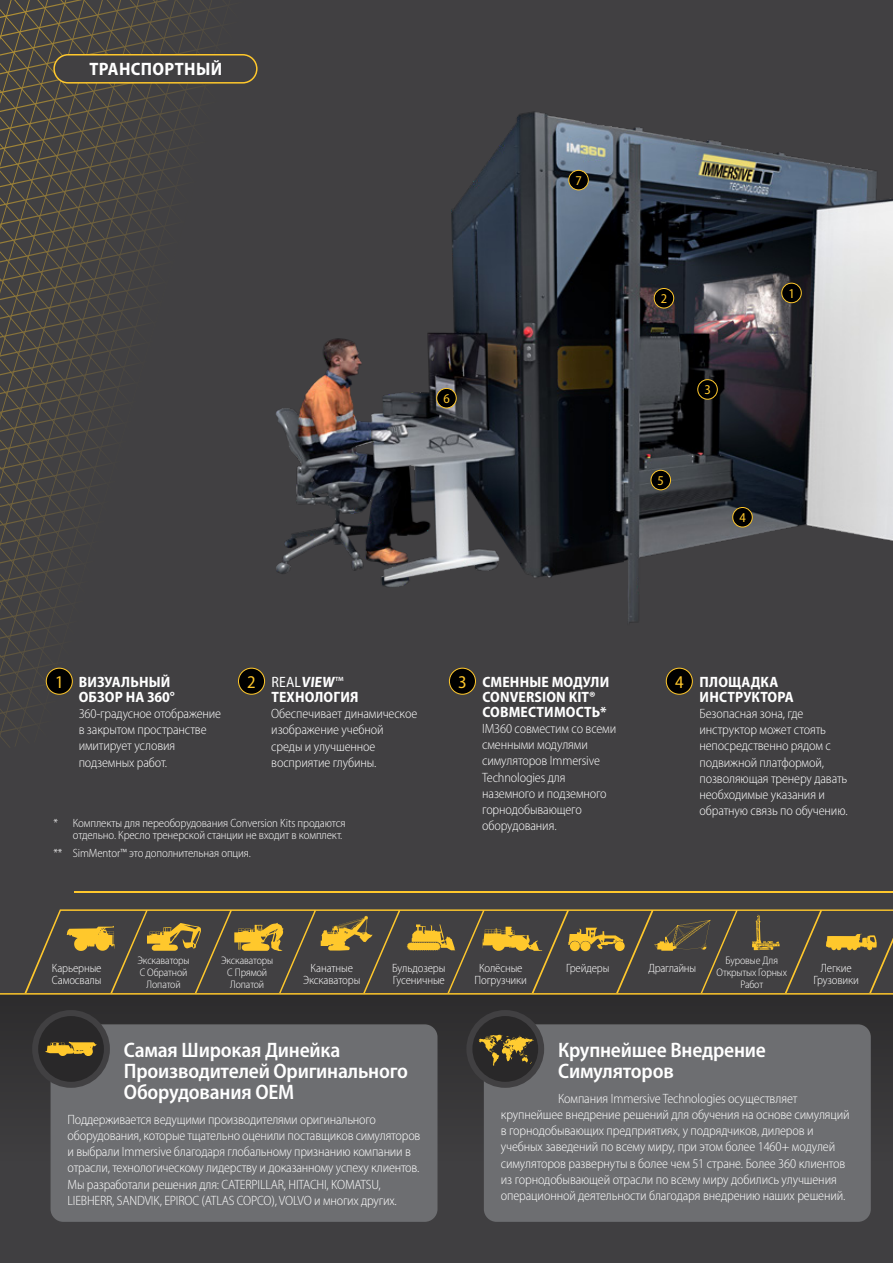
<style>
.page{position:relative;width:893px;height:1263px;background:#414042}
.page>*{position:absolute;margin:0;border:0;box-sizing:border-box;transform-origin:0 0}
.t1{font:600 semi-condensed 21px/21px "Myriad Pro";letter-spacing:-.01em;color:#fff}
.t2{font:700 semi-condensed 18px "Myriad Pro";letter-spacing:.02em;color:#fff}
.t3{font:semi-condensed 18px "Myriad Pro";color:#ffc82c}
.t4{font:700 semi-condensed 15px/15px "Myriad Pro";letter-spacing:.01em;color:#fff}
.t5{font:300 semi-condensed 13.5px/16.2px "Myriad Pro";letter-spacing:-.01em;color:#fff}
.t6{font:semi-condensed 13.5px "Myriad Pro";color:#ffc82c}
.t7{font:300 semi-condensed 12px/12px "Myriad Pro";letter-spacing:-.01em;color:#fff;text-align:center}
.t8{font:300 semi-condensed 10.95px/12px "Myriad Pro";letter-spacing:-.01em;color:#fff;text-align:center}
.s1{font-weight:400}
</style>
<div class="page">
<svg style="left:0;top:479px;width:476px;height:268px"></svg>
<div style="left:0;top:994px;width:893px;height:269px;background:linear-gradient(to right,#3a393a,#393839)"></div>
<hr style="left:74px;top:891px;width:819px;height:2px;background:#ffc82c">
<svg style="left:25px;top:909px;width:868px;height:84px;background:#bf9a32"></svg>
<svg style="left:26px;top:911px;width:867px;height:82px"></svg>
<img style="left:220px;top:6px;width:673px;height:678px">
<div style="left:782px;top:283px;width:19px;height:20px;background:#000;border-radius:50%"></div>
<div style="left:781px;top:283px;width:21px;height:20px;border:1px solid #ffc82c;border-radius:50%"></div>
<div style="left:654px;top:288px;width:20px;height:20px;background:#000;border-radius:50%"></div>
<div style="left:654px;top:288px;width:20px;height:20px;border:1px solid #ffc82c;border-radius:50%"></div>
<div style="left:698px;top:380px;width:19px;height:19px;background:#000;border-radius:50%"></div>
<div style="left:697px;top:379px;width:21px;height:21px;border:1px solid #ffc82c;border-radius:50%"></div>
<div style="left:651px;top:470px;width:19px;height:20px;background:#000;border-radius:50%"></div>
<div style="left:651px;top:470px;width:20px;height:20px;border:1px solid #ffc82c;border-radius:50%"></div>
<div style="left:733px;top:507px;width:19px;height:20px;background:#000;border-radius:50%"></div>
<div style="left:732px;top:507px;width:21px;height:20px;border:1px solid #ffc82c;border-radius:50%"></div>
<div style="left:437px;top:388px;width:19px;height:20px;background:#000;border-radius:50%"></div>
<div style="left:436px;top:388px;width:21px;height:20px;border:1px solid #ffc82c;border-radius:50%"></div>
<div style="left:569px;top:170px;width:19px;height:20px;background:#000;border-radius:50%"></div>
<div style="left:568px;top:170px;width:21px;height:20px;border:1px solid #ffc82c;border-radius:50%"></div>
<div style="left:54px;top:55px;width:203px;height:28px;background:#414042;border-radius:14px"></div>
<div style="left:53px;top:54px;width:205px;height:30px;border:2px solid #ffc82c;border-radius:14px"></div>
<div style="left:46px;top:668px;width:26px;height:26px;background:#000;border-radius:50%"></div>
<div style="left:46px;top:668px;width:27px;height:27px;border:1px solid #ffc82c;border-radius:50%"></div>
<div style="left:238px;top:668px;width:27px;height:26px;background:#000;border-radius:50%"></div>
<div style="left:238px;top:668px;width:27px;height:27px;border:1px solid #ffc82c;border-radius:50%"></div>
<div style="left:449px;top:668px;width:26px;height:26px;background:#000;border-radius:50%"></div>
<div style="left:449px;top:668px;width:27px;height:27px;border:1px solid #ffc82c;border-radius:50%"></div>
<div style="left:666px;top:668px;width:26px;height:26px;background:#000;border-radius:50%"></div>
<div style="left:666px;top:668px;width:27px;height:27px;border:1px solid #ffc82c;border-radius:50%"></div>
<hr style="left:0;top:993px;width:893px;height:1px;background:#ffc82c">
<div style="left:484px;top:1024px;width:387px;height:198px;background:#6d6e71;border-radius:13px"></div>
<svg style="left:469px;top:1013px;width:72px;height:72px;background:#2d2c2d"></svg>
<div style="left:466px;top:1010px;width:78px;height:78px;border:6px solid #414042;border-radius:50%"></div>
<svg style="left:477px;top:1035px;width:57px;height:31px;background:#69592b"></svg>
<div style="left:51px;top:1024px;width:386px;height:198px;background:#6d6e71;border-radius:13px"></div>
<div style="left:35px;top:1013px;width:72px;height:72px;background:#292829;border-radius:50%"></div>
<div style="left:32px;top:1010px;width:78px;height:78px;border:6px solid #414042;border-radius:50%"></div>
<svg style="left:45px;top:1042px;width:52px;height:14px"></svg>
<h2 class="t2" style="left:89px;top:58px;width:134px">ТРАНСПОРТНЫЙ</h2>
<p class="t6" style="left:443px;top:390px;width:8px">6</p>
<p class="t6" style="left:575px;top:172px;width:8px">7</p>
<p class="t6" style="left:661px;top:290px;width:8px">2</p>
<p class="t6" style="left:657px;top:472px;width:8px">5</p>
<p class="t6" style="left:704px;top:381px;width:8px">3</p>
<p class="t6" style="left:739px;top:509px;width:8px">4</p>
<p class="t6" style="left:788px;top:285px;width:8px">1</p>
<p class="t4" style="left:79px;top:674px;width:98px">ВИЗУАЛЬНЫЙ<br>ОБЗОР НА 360°</p>
<p class="t5" style="left:79px;top:705px;width:144px">360-градусное отображение в закрытом пространстве имитирует условия подземных работ.</p>
<h2 class="t3" style="left:247px;top:671px;width:10px">2</h2>
<p class="t4" style="left:482px;top:674px;width:128px">СМЕННЫЕ МОДУЛИ<br>CONVERSION KIT®<br>СОВМЕСТИМОСТЬ*</p>
<p class="t5" style="left:482px;top:720px;width:136px">IM360 совместим со всеми сменными модулями симуляторов Immersive<br>Technologies для наземного и подземного горнодобывающего оборудования.</p>
<h2 class="t3" style="left:458px;top:671px;width:10px">3</h2>
<p class="t4" style="left:700px;top:674px;width:96px">ПЛОЩАДКА<br>ИНСТРУКТОРА</p>
<p class="t5" style="left:699px;top:705px;width:150px">Безопасная зона, где инструктор может стоять непосредственно рядом с подвижной платформой, позволяющая тренеру давать необходимые указания и обратную связь по обучению.</p>
<h2 class="t3" style="left:55px;top:671px;width:10px">1</h2>
<p class="t4" style="left:271px;top:674px;width:89px"><span class="s1">REAL</span>VIEW<span class="s1">™<br></span>ТЕХНОЛОГИЯ</p>
<p class="t5" style="left:271px;top:705px;width:147px">Обеспечивает динамическое изображение учебной среды и улучшенное восприятие глубины.</p>
<h2 class="t3" style="left:675px;top:671px;width:10px">4</h2>
<p class="t7" style="left:53px;top:817px;width:294px;text-align:right">* Комплекты для переоборудования Conversion Kits продаются отдельно. Кресло тренерской станции не входит в комплект.</p>
<p class="t7" style="left:53px;top:847px;width:199px">** SimMentor™ это дополнительная опция.</p>
<p class="t7" style="left:52px;top:962px;width:51px;text-align:left">Карьерные<br>Cамосвалы</p>
<p class="t8" style="left:138px;top:954px;width:54px">Экскаваторы<br>С Обратной<br>Лопатой</p>
<p class="t8" style="left:221px;top:954px;width:54px">Экскаваторы<br>С Прямой<br>Лопатой</p>
<p class="t7" style="left:303px;top:962px;width:59px">Канатные<br>Экскаваторы</p>
<p class="t7" style="left:392px;top:962px;width:55px;text-align:left">Бульдозеры<br>Гусеничные</p>
<p class="t7" style="left:475px;top:962px;width:54px">Колёсные<br>Погрузчики</p>
<p class="t7" style="left:566px;top:962px;width:45px">Грейдеры</p>
<p class="t7" style="left:648px;top:962px;width:49px">Драглайны</p>
<p class="t8" style="left:716px;top:954px;width:72px">Буровые Для<br>Открытых Горных<br>Работ</p>
<p class="t7" style="left:813px;top:962px;width:47px">Легкие<br>Грузовики</p>
<h1 class="t1" style="left:124px;top:1039px;width:286px">Самая Широкая Динейка<br>Производителей Оригинального<br>Оборудования OEM</h1>
<p class="t5" style="left:68px;top:1111px;width:354px">Поддерживается ведущими производителями оригинального оборудования, которые тщательно оценили поставщиков симуляторов и выбрали Immersive благодаря глобальному признанию компании в отрасли, технологическому лидерству и доказанному успеху клиентов.<br>Мы разработали решения для: CATERPILLAR, HITACHI, KOMATSU, LIEBHERR, SANDVIK, EPIROC (ATLAS COPCO), VOLVO и многих других.</p>
<h1 class="t1" style="left:558px;top:1039px;width:209px">Крупнейшее Внедрение<br>Симуляторов</h1>
<p class="t5" style="left:501px;top:1090px;width:350px;text-indent:57px">Компания Immersive Technologies осуществляет крупнейшее внедрение решений для обучения на основе симуляций в горнодобывающих предприятиях, у подрядчиков, дилеров и учебных заведений по всему миру, при этом более 1460+ модулей симуляторов развернуты в более чем 51 стране. Более 360 клиентов из горнодобывающей отрасли по всему миру добились улучшения операционной деятельности благодаря внедрению наших решений.</p>
</div>
